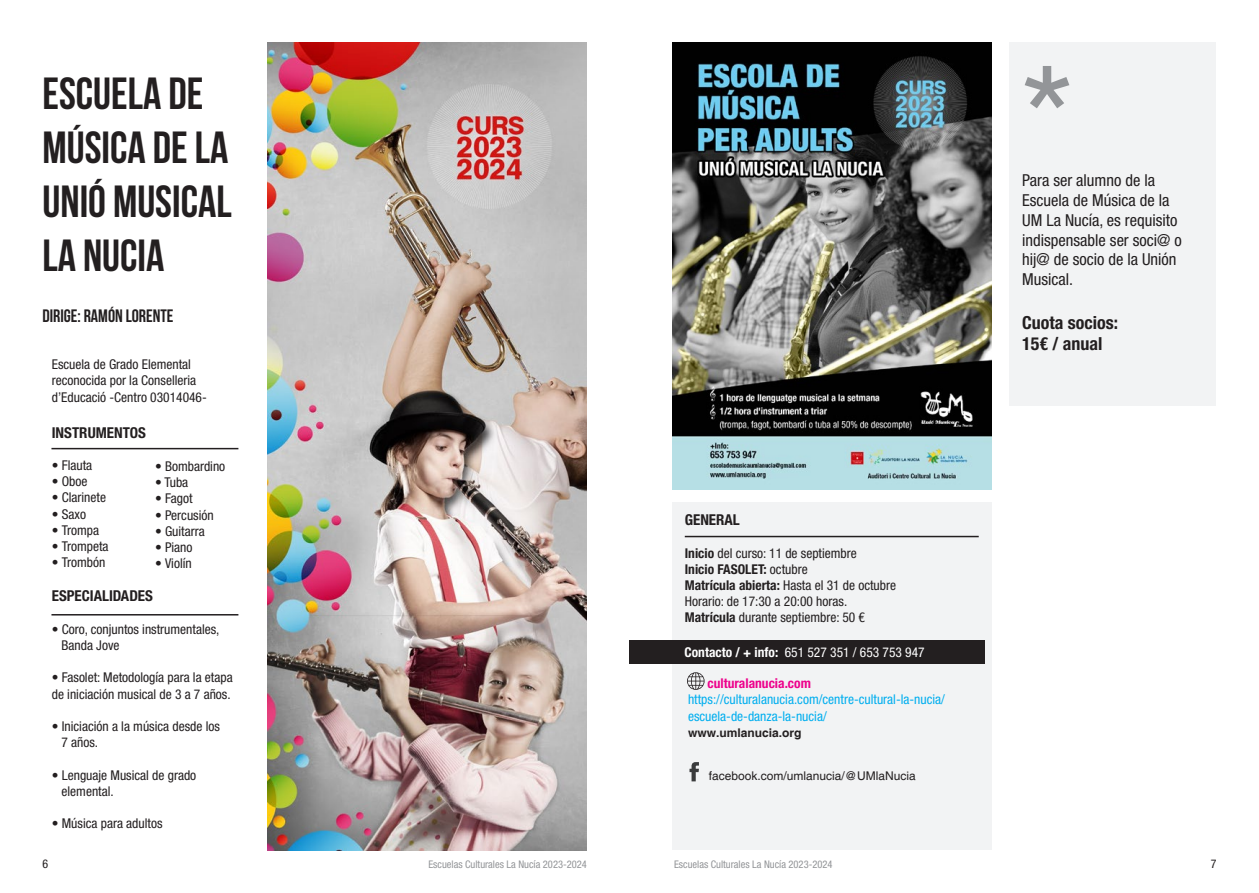
<style>
.page{position:relative;width:1259px;height:893px;background:#fff}
.page>*{position:absolute;margin:0;border:0;box-sizing:border-box;transform-origin:0 0}
.t1{font:condensed 140.7px "Helvetica Neue LT Std";color:#939598}
.t2{font:700 45px/54px "Bebas Neue";color:#231f20}
.t3{font:700 condensed 18px "Helvetica Neue LT Std";color:#231f20}
.t4{font:700 18px "Bebas Neue";color:#231f20}
.t5{font:condensed 16.5px/19.8px "Helvetica Neue LT Std";color:#231f20}
.t6{font:700 condensed 15px "Helvetica Neue LT Std";color:#231f20}
.t7{font:condensed 13.5px/16.5px "Helvetica Neue LT Std";color:#231f20}
.t8{font:condensed 13.5px "Helvetica Neue";color:#00aeef}
.t9{font:condensed 13.5px "Helvetica Neue LT Std";color:#fff}
.t10{font:700 condensed 13.5px "Helvetica Neue LT Std";color:#231f20}
.t11{font:700 condensed 13.5px "Helvetica Neue";color:#ed028c}
.t12{font:12px "Helvetica";color:#231f20}
.t13{font:700 12px "Helvetica";color:#231f20}
.t14{font:condensed 12px "Helvetica Neue";color:#231f20}
.t15{font:condensed 10.5px "Helvetica Neue";color:#939598}
.s1{font-weight:700}
.s2{font-weight:400}
</style>
<div class="page">
<div style="left:672px;top:502px;width:319px;height:348px;background:#f2f3f4"></div>
<img style="left:267px;top:43px;width:320px;height:807px">
<svg style="left:689px;top:762px;width:10px;height:19px"></svg>
<img style="left:672px;top:43px;width:319px;height:446px">
<hr style="left:51px;top:448px;width:187px;height:1px;background:#231f20">
<hr style="left:51px;top:614px;width:187px;height:1px;background:#231f20">
<hr style="left:685px;top:536px;width:293px;height:1px;background:#231f20">
<div style="left:1009px;top:43px;width:207px;height:363px;background:#f2f3f4"></div>
<div style="left:629px;top:640px;width:355px;height:24px;background:#231f20"></div>
<svg style="left:687px;top:672px;width:17px;height:18px"></svg>
<p class="t2" style="left:43px;top:66px;width:191px">ESCUELA DE<br>MÚSICA DE LA<br>UNIÓ MUSICAL</p>
<p class="t2" style="left:43px;top:228px;width:123px">LA NUCIA</p>
<p class="t4" style="left:43px;top:306px;width:132px">DIRIGE: RAMÓN LORENTE</p>
<p class="t7" style="left:52px;top:356px;width:141px">Escuela de Grado Elemental</p>
<p class="t7" style="left:52px;top:372px;width:157px">reconocida por la Conselleria d’Educació -Centro 03014046-</p>
<p class="t6" style="left:52px;top:423px;width:96px">INSTRUMENTOS</p>
<p class="t7" style="left:52px;top:457px;width:42px">• Flauta</p>
<p class="t7" style="left:52px;top:473px;width:37px">• Oboe</p>
<p class="t7" style="left:52px;top:489px;width:56px">• Clarinete</p>
<p class="t7" style="left:52px;top:506px;width:36px">• Saxo</p>
<p class="t7" style="left:52px;top:522px;width:49px">• Trompa</p>
<p class="t7" style="left:52px;top:538px;width:58px">• Trompeta</p>
<p class="t7" style="left:52px;top:554px;width:55px">• Trombón</p>
<p class="t6" style="left:52px;top:587px;width:103px">ESPECIALIDADES</p>
<p class="t7" style="left:52px;top:621px;width:169px">• Coro, conjuntos instrumentales,</p>
<p class="t7" style="left:61px;top:637px;width:59px">Banda Jove</p>
<p class="t7" style="left:52px;top:669px;width:182px">• Fasolet: Metodología para la etapa de iniciación musical de 3 a 7 años.</p>
<p class="t7" style="left:52px;top:718px;width:170px">• Iniciación a la música desde los</p>
<p class="t7" style="left:61px;top:734px;width:38px">7 años.</p>
<p class="t7" style="left:52px;top:767px;width:146px">• Lenguaje Musical de grado</p>
<p class="t7" style="left:61px;top:783px;width:54px">elemental.</p>
<p class="t7" style="left:52px;top:815px;width:112px">• Música para adultos</p>
<p class="t7" style="left:155px;top:458px;width:72px">• Bombardino</p>
<p class="t7" style="left:155px;top:474px;width:35px">• Tuba</p>
<p class="t7" style="left:155px;top:490px;width:39px">• Fagot</p>
<p class="t7" style="left:155px;top:507px;width:60px">• Percusión</p>
<p class="t7" style="left:155px;top:523px;width:51px">• Guitarra</p>
<p class="t7" style="left:155px;top:539px;width:39px">• Piano</p>
<p class="t7" style="left:155px;top:555px;width:38px">• Violín</p>
<p class="t6" style="left:685px;top:511px;width:57px">GENERAL</p>
<p class="t7" style="left:685px;top:544px;width:174px"><span class="s1">Inicio</span> del curso: 11 de septiembre</p>
<p class="t10" style="left:685px;top:561px;width:124px">Inicio FASOLET: <span class="s2">octubre</span></p>
<p class="t7" style="left:685px;top:577px;width:213px"><span class="s1">Matrícula abierta:</span> Hasta el 31 de octubre</p>
<p class="t7" style="left:685px;top:593px;width:164px">Horario: de 17:30 a 20:00 horas.</p>
<p class="t7" style="left:685px;top:609px;width:182px"><span class="s1">Matrícula</span> durante septiembre: 50 €</p>
<p class="t9" style="left:684px;top:644px;width:242px"><span class="s1">Contacto / + info:</span> 651 527 351 / 653 753 947</p>
<p class="t11" style="left:707px;top:675px;width:105px">culturalanucia.com</p>
<p class="t8" style="left:688px;top:692px;width:258px">https://culturalanucia.com/centre-cultural-la-nucia/</p>
<p class="t8" style="left:688px;top:708px;width:140px">escuela-de-danza-la-nucia/</p>
<p class="t13" style="left:688px;top:725px;width:115px">www.umlanucia.org</p>
<p class="t12" style="left:709px;top:769px;width:208px">facebook.com/umlanucia/@UMlaNucia</p>
<p class="t1" style="left:1022px;top:35px;width:51px">*</p>
<p class="t5" style="left:1022px;top:170px;width:161px">Para ser alumno de la<br>Escuela de Música de la<br>UM La Nucía, es requisito indispensable ser soci@ o hij@ de socio de la Unión<br>Musical.</p>
<p class="t3" style="left:1022px;top:311px;width:97px">Cuota socios:</p>
<p class="t3" style="left:1022px;top:333px;width:82px">15€ / anual</p>
<p class="t14" style="left:43px;top:857px;width:7px">6</p>
<p class="t15" style="left:428px;top:858px;width:160px">Escuelas Culturales La Nucía 2023-2024</p>
<p class="t15" style="left:674px;top:858px;width:160px">Escuelas Culturales La Nucía 2023-2024</p>
<p class="t14" style="left:1210px;top:857px;width:7px">7</p>
</div>
